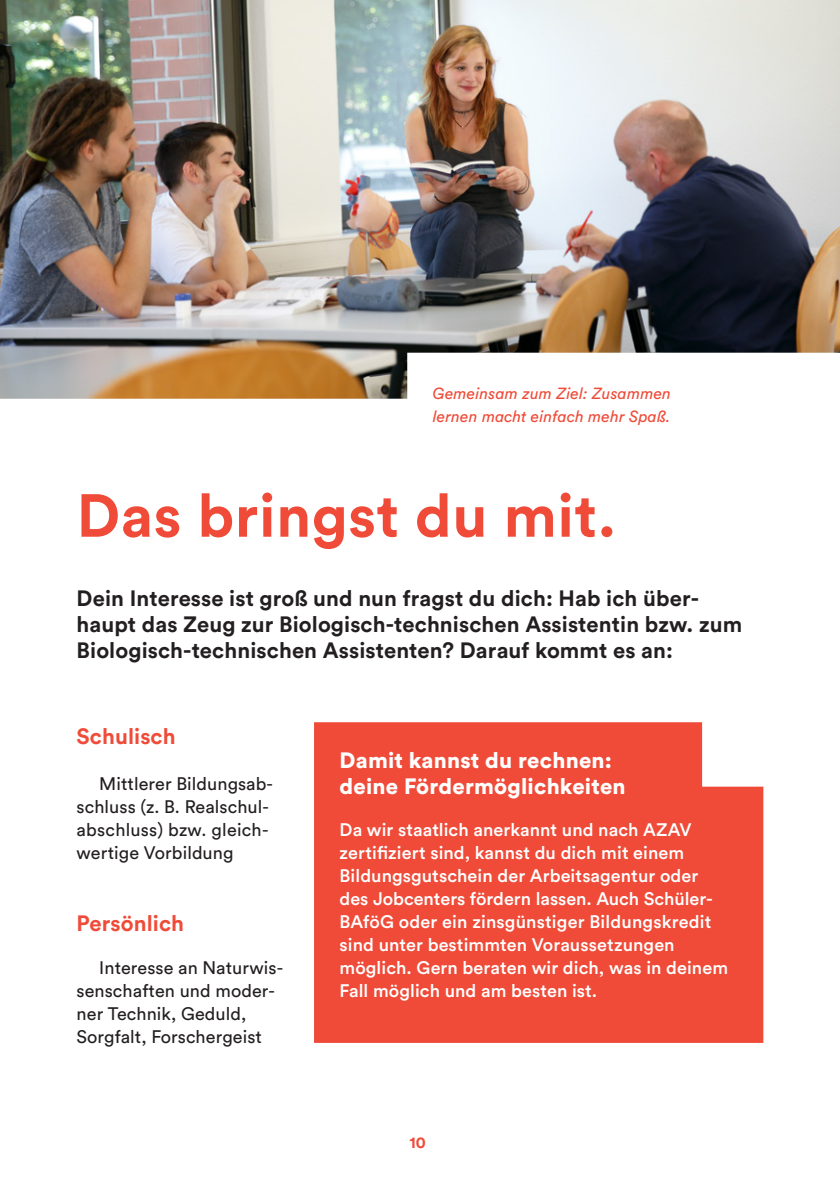
<style>
.page{position:relative;width:840px;height:1191px;background:#fff}
.page>*{position:absolute;margin:0;border:0;box-sizing:border-box;transform-origin:0 0}
.t1{font:700 60px "Circular Std";letter-spacing:.01em;color:#ef4b38}
.t2{font:700 22px/26px "Circular Std";letter-spacing:.005em;color:#231f20}
.t3{font:900 22px/26px "Circular Std";letter-spacing:.01em;color:#fff}
.t4{font:700 22px "Circular Std";letter-spacing:.005em;color:#ef4b38}
.t5{font:500 18px/23px "Circular Std";letter-spacing:.005em;color:#fff}
.t6{font:18px/23px "Circular Std";letter-spacing:.005em;color:#231f20}
.t7{font:italic 16px/23px "Circular Std";letter-spacing:.005em;color:#ef4b38}
.t8{font:700 16px "Circular Std";color:#ef4b38}
</style>
<div class="page">
<img style="left:0;top:0;width:839px;height:399px">
<div style="left:314px;top:722px;width:449px;height:321px;background:#ef4b38"></div>
<p class="t7" style="left:432px;top:381px;width:240px">Gemeinsam zum Ziel: Zusammen lernen macht einfach mehr Spaß.</p>
<h1 class="t1" style="left:77px;top:477px;width:540px">Das bringst du mit.</h1>
<p class="t2" style="left:77px;top:584px;width:667px">Dein Interesse ist groß und nun fragst du dich: Hab ich über&shy;haupt das Zeug zur Biologisch-technischen Assistentin bzw. zum<br>Biologisch-technischen Assistenten? Darauf kommt es an:</p>
<p class="t4" style="left:77px;top:722px;width:100px">Schulisch</p>
<p class="t6" style="left:77px;top:772px;width:198px;text-indent:23px">Mittlerer Bildungsab&shy;schluss (z. B. Realschul&shy;abschluss) bzw. gleich&shy;wertige Vorbildung</p>
<p class="t4" style="left:77px;top:909px;width:109px">Persönlich</p>
<p class="t6" style="left:77px;top:956px;width:208px;text-indent:23px">Interesse an Naturwis&shy;senschaften und moder&shy;ner Technik, Geduld,<br>Sorgfalt, Forschergeist</p>
<p class="t3" style="left:339px;top:746px;width:287px">Damit kannst du rechnen: deine Fördermöglichkeiten</p>
<p class="t5" style="left:339px;top:817px;width:390px">Da wir staatlich anerkannt und nach AZAV zertifiziert sind, kannst du dich mit einem Bildungsgutschein der Arbeitsagentur oder des Jobcenters fördern lassen. Auch Schüler-BAföG oder ein zinsgünstiger Bildungskredit sind unter bestimmten Voraussetzungen möglich. Gern beraten wir dich, was in deinem Fall möglich und am besten ist.</p>
<p class="t8" style="left:409px;top:1132px;width:18px">10</p>
</div>
